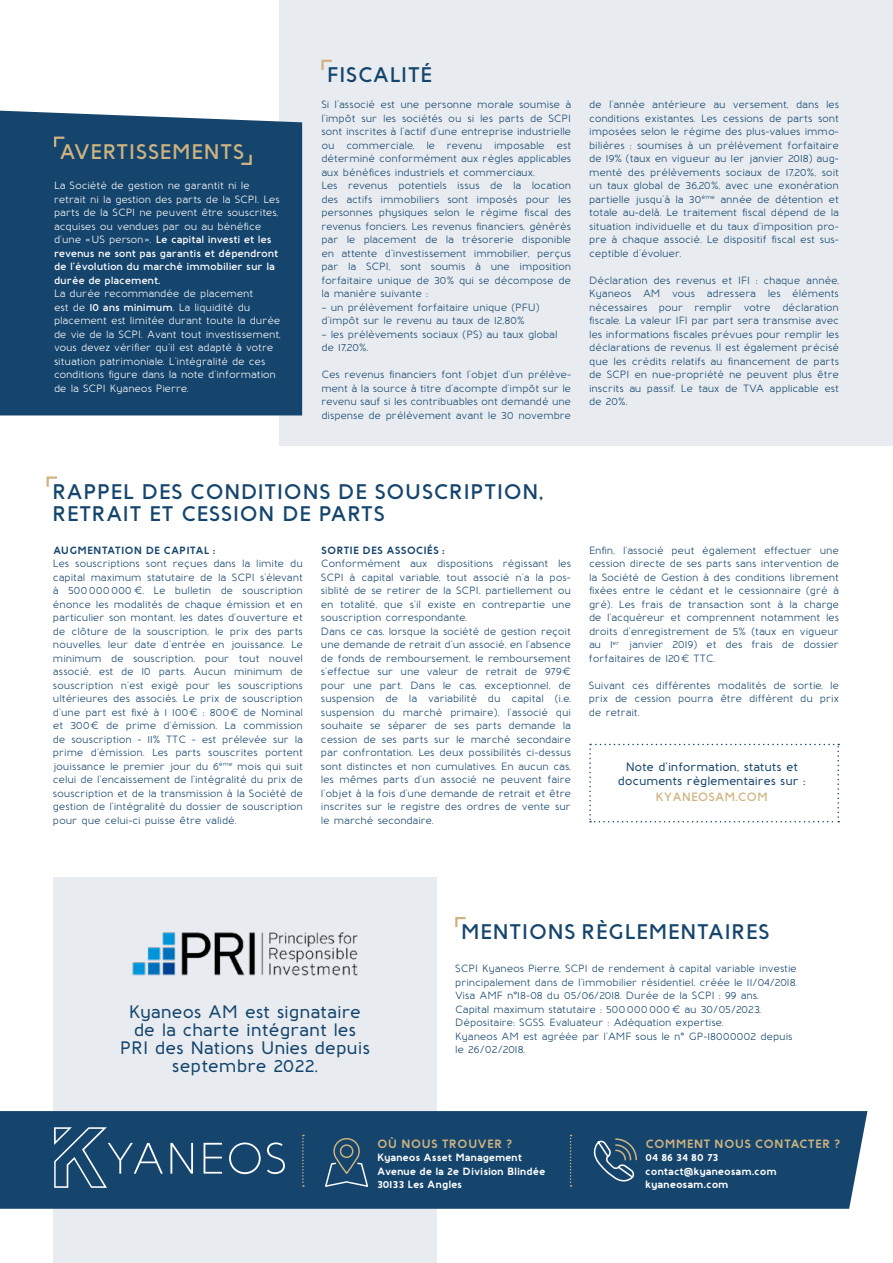
<style>
.page{position:relative;width:893px;height:1263px;background:#fff}
.page>*{position:absolute;margin:0;border:0;box-sizing:border-box;transform-origin:0 0}
.t1{font:600 21.15px/22px "Baufra";letter-spacing:.01em;color:#15456d}
.t2{font:600 21.15px "Baufra";letter-spacing:.01em;color:#ceb380}
.t3{font:600 18px/18px "Baufra";letter-spacing:-.01em;color:#15456d;text-align:center}
.t4{font:600 12px/13.5px "Baufra";letter-spacing:-.01em;color:#15456d;text-align:center}
.t5{font:700 12px "Baufra";letter-spacing:.01em;color:#ceb380}
.t6{font:600 12px "Baufra";color:#ceb380}
.t7{font:500 10.5px/13.5px "Baufra";letter-spacing:-.01em;color:#15456d;text-align:justify}
.t8{font:500 10.5px/13.5px "Baufra";letter-spacing:-.01em;color:#fff}
.t9{font:700 10.5px/13.5px "Baufra";letter-spacing:-.01em;color:#fff}
.t10{font:700 10.5px "Baufra";letter-spacing:.01em;color:#15456d}
.s1{font-weight:600}
</style>
<div class="page">
<div style="left:53px;top:878px;width:384px;height:385px;background:#e8ecf0"></div>
<div style="left:279px;top:0;width:614px;height:446px;background:#e8ecf0"></div>
<div style="left:0;top:111px;width:302px;height:304px;background:#15456d"></div>
<div style="left:0;top:1111px;width:867px;height:98px;background:#15456d"></div>
<svg style="left:302px;top:1135px;width:2px;height:52px"></svg>
<svg style="left:570px;top:1135px;width:2px;height:52px"></svg>
<svg style="left:170px;top:1143px;width:23px;height:31px"></svg>
<svg style="left:204px;top:1143px;width:18px;height:30px"></svg>
<svg style="left:229px;top:1142px;width:32px;height:32px"></svg>
<svg style="left:267px;top:1142px;width:18px;height:32px"></svg>
<svg style="left:54px;top:1127px;width:109px;height:61px;background:#2e597c"></svg>
<svg style="left:590px;top:1138px;width:48px;height:46px;background:#385f7e"></svg>
<svg style="left:324px;top:1137px;width:45px;height:51px;background:#325977"></svg>
<svg style="left:53px;top:135px;width:14px;height:14px"></svg>
<svg style="left:239px;top:152px;width:14px;height:14px"></svg>
<svg style="left:455px;top:917px;width:11px;height:11px"></svg>
<svg style="left:321px;top:59px;width:11px;height:11px"></svg>
<svg style="left:46px;top:476px;width:11px;height:11px"></svg>
<svg style="left:589px;top:744px;width:250px;height:78px"></svg>
<img style="left:132px;top:932px;width:226px;height:44px">
<h1 class="t2" style="left:60px;top:137px;width:186px">AVERTISSEMENTS</h1>
<p class="t8" style="left:54px;top:178px;width:227px">La Société de gestion ne garantit ni le retrait ni la gestion des parts de la SCPI. Les parts de la SCPI ne peuvent être souscrites, acquises ou vendues par ou au bénéfice d’une «US person». <span class="s1">Le capital investi et les revenus ne sont pas garantis et dépendront de l’évolution du marché immobilier sur la durée de placement.</span></p>
<p class="t8" style="left:54px;top:286px;width:228px">La durée recommandée de placement<br>est de <span class="s1">10 ans minimum</span>. La liquidité du placement est limitée durant toute la durée de vie de la SCPI. Avant tout investissement, vous devez vérifier qu’il est adapté à votre situation patrimoniale. L’intégralité de ces conditions figure dans la note d’information de la SCPI Kyaneos Pierre.</p>
<h1 class="t1" style="left:327px;top:62px;width:107px">FISCALITÉ</h1>
<p class="t7" style="left:321px;top:97px;width:251px;text-align:left">Si l’associé est une personne morale soumise à l’impôt sur les sociétés ou si les parts de SCPI sont inscrites à l’actif d’une entreprise industrielle ou commerciale, le revenu imposable est déterminé conformément aux règles applicables aux bénéfices industriels et commerciaux.<br>Les revenus potentiels issus de la location des actifs immobiliers sont imposés pour les personnes physiques selon le régime fiscal des revenus fonciers. Les revenus financiers, générés par le placement de la trésorerie disponible en attente d’investissement immobilier, perçus par la SCPI, sont soumis à une imposition forfaitaire unique de 30% qui se décompose de la manière suivante :</p>
<p class="t7" style="left:321px;top:300px;width:220px">– un prélèvement forfaitaire unique (PFU) d’impôt sur le revenu au taux de 12,80%</p>
<p class="t7" style="left:321px;top:327px;width:238px">– les prélèvements sociaux (PS) au taux global de 17,20%.</p>
<p class="t7" style="left:321px;top:367px;width:251px">Ces revenus financiers font l’objet d’un prélève&shy;ment à la source à titre d’acompte d’impôt sur le revenu sauf si les contribuables ont demandé une dispense de prélèvement avant le 30 novembre</p>
<p class="t7" style="left:589px;top:97px;width:251px">de l’année antérieure au versement, dans les conditions existantes. Les cessions de parts sont imposées selon le régime des plus-values immo&shy;bilières : soumises à un prélèvement forfaitaire de 19% (taux en vigueur au 1er janvier 2018) aug&shy;menté des prélèvements sociaux de 17,20%, soit un taux global de 36,20%, avec une exonération partielle jusqu’à la 30<sup>ème</sup> année de détention et totale au-delà. Le traitement fiscal dépend de la situation individuelle et du taux d’imposition pro&shy;pre à chaque associé. Le dispositif fiscal est sus&shy;ceptible d’évoluer.</p>
<p class="t7" style="left:589px;top:273px;width:251px">Déclaration des revenus et IFI : chaque année, Kyaneos AM vous adressera les éléments nécessaires pour remplir votre déclaration fiscale. La valeur IFI par part sera transmise avec les informations fiscales prévues pour remplir les déclarations de revenus. Il est également précisé que les crédits relatifs au financement de parts de SCPI en nue-propriété ne peuvent plus être inscrits au passif. Le taux de TVA applicable est de 20%.</p>
<h1 class="t1" style="left:52px;top:479px;width:493px">RAPPEL DES CONDITIONS DE SOUSCRIPTION,<br>RETRAIT ET CESSION DE PARTS</h1>
<p class="t10" style="left:53px;top:542px;width:164px">AUGMENTATION DE CAPITAL :</p>
<p class="t7" style="left:53px;top:556px;width:252px">Les souscriptions sont reçues dans la limite du capital maximum statutaire de la SCPI s’élevant à 500000000€. Le bulletin de souscription énonce les modalités de chaque émission et en particulier son montant, les dates d’ouverture et de clôture de la souscription, le prix des parts nouvelles, leur date d’entrée en jouissance. Le minimum de souscription, pour tout nouvel associé, est de 10 parts. Aucun minimum de souscription n’est exigé pour les souscriptions ultérieures des associés. Le prix de souscription d’une part est fixé à 1 100€ : 800€ de Nominal et 300€ de prime d’émission. La commission de souscription - 11% TTC - est prélevée sur la prime d’émission. Les parts souscrites portent jouissance le premier jour du 6<sup>ème</sup> mois qui suit celui de l’encaissement de l’intégralité du prix de souscription et de la transmission à la Société de gestion de l’intégralité du dossier de souscription pour que celui-ci puisse être validé.</p>
<p class="t10" style="left:321px;top:542px;width:125px">SORTIE DES ASSOCIÉS :</p>
<p class="t7" style="left:321px;top:556px;width:252px;text-align:left">Conformément aux dispositions régissant les SCPI à capital variable, tout associé n’a la pos&shy;siblité de se retirer de la SCPI, partiellement ou en totalité, que s’il existe en contrepartie une souscription correspondante.<br>Dans ce cas, lorsque la société de gestion reçoit une demande de retrait d’un associé, en l’absence de fonds de remboursement, le remboursement s’effectue sur une valeur de retrait de 979€ pour une part. Dans le cas, exceptionnel, de suspension de la variabilité du capital (i.e. suspension du marché primaire), l’associé qui souhaite se séparer de ses parts demande la cession de ses parts sur le marché secondaire par confrontation. Les deux possibilités ci-dessus sont distinctes et non cumulatives. En aucun cas, les mêmes parts d’un associé ne peuvent faire l’objet à la fois d’une demande de retrait et être inscrites sur le registre des ordres de vente sur le marché secondaire.</p>
<p class="t7" style="left:589px;top:543px;width:251px">Enfin, l’associé peut également effectuer une cession directe de ses parts sans intervention de la Société de Gestion à des conditions librement fixées entre le cédant et le cessionnaire (gré à gré). Les frais de transaction sont à la charge de l’acquéreur et comprennent notamment les droits d’enregistrement de 5% (taux en vigueur au 1<sup>er</sup> janvier 2019) et des frais de dossier forfaitaires de 120€ TTC.</p>
<p class="t7" style="left:589px;top:678px;width:251px">Suivant ces différentes modalités de sortie, le prix de cession pourra être différent du prix de retrait.</p>
<p class="t4" style="left:618px;top:760px;width:189px">Note d’information, statuts et documents règlementaires sur :</p>
<p class="t6" style="left:656px;top:789px;width:114px">KYANEOSAM.COM</p>
<h2 class="t3" style="left:120px;top:1002px;width:252px">Kyaneos AM est signataire de la charte intégrant les<br>PRI des Nations Unies depuis septembre 2022.</h2>
<h1 class="t1" style="left:461px;top:920px;width:310px">MENTIONS RÈGLEMENTAIRES</h1>
<p class="t7" style="left:455px;top:961px;width:343px;text-align:left">SCPI Kyaneos Pierre, SCPI de rendement à capital variable investie principalement dans de l’immobilier résidentiel, créée le 11/04/2018.<br>Visa AMF n°18-08 du 05/06/2018. Durée de la SCPI : 99 ans.<br>Capital maximum statutaire : 500000000€ au 30/05/2023.<br>Dépositaire: SGSS. Evaluateur : Adéquation expertise.<br>Kyaneos AM est agréée par l’AMF sous le n° GP-18000002 depuis le 26/02/2018.</p>
<p class="t5" style="left:377px;top:1135px;width:137px">OÙ NOUS TROUVER ?</p>
<p class="t9" style="left:377px;top:1150px;width:170px">Kyaneos Asset Management<br>Avenue de la 2e Division Blindée<br>30133 Les Angles</p>
<p class="t5" style="left:645px;top:1135px;width:196px">COMMENT NOUS CONTACTER ?</p>
<p class="t9" style="left:645px;top:1150px;width:133px">04 86 34 80 73 contact@kyaneosam.com kyaneosam.com</p>
</div>
